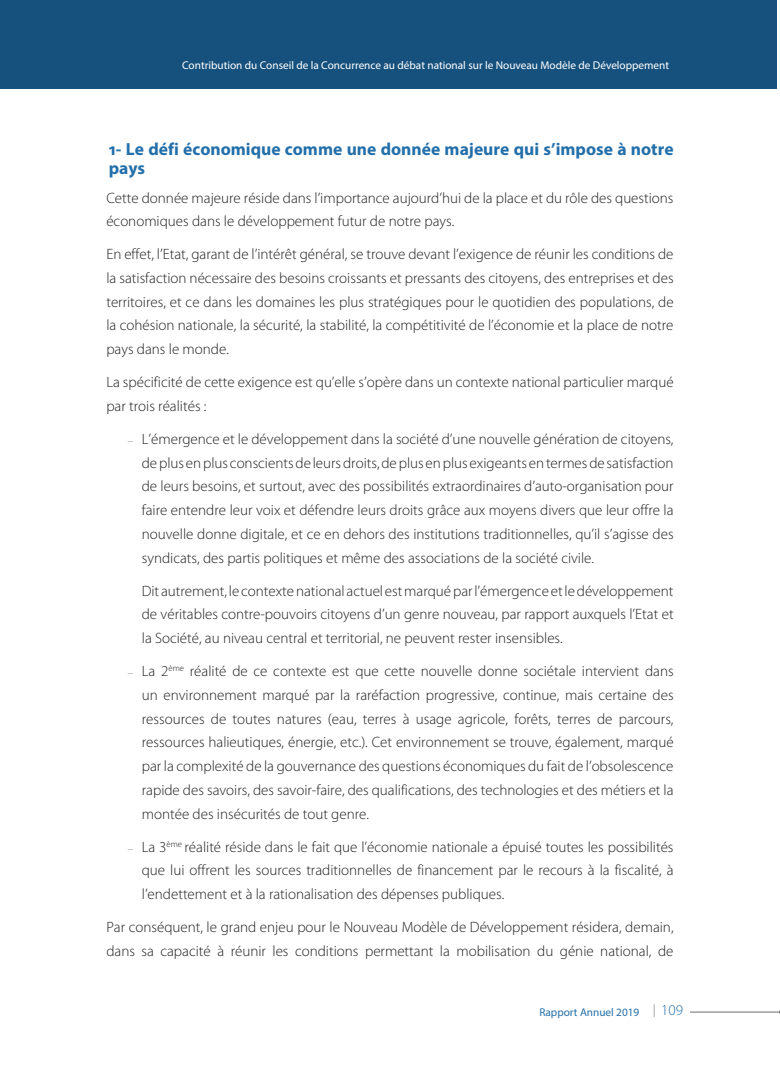
<style>
.page{position:relative;width:780px;height:1088px;background:#fff}
.page>*{position:absolute;margin:0;border:0;box-sizing:border-box;transform-origin:0 0}
.t1{font:700 17.5px/19.2px "Myriad Pro";color:#236faa}
.t2{font:300 15px/23.8px "Myriad Pro";color:#231f20;text-align:justify}
.t3{font:300 15px "Myriad Pro";color:#236faa}
.t4{font:11.25px "Myriad Pro";color:#fff}
.t5{font:11.25px "Myriad Pro";color:#236faa}
.s1{font-size:10px;color:#808285}
</style>
<div class="page">
<div style="left:18px;top:0;width:758px;height:89px;background:#16517e"></div>
<div style="left:0;top:0;width:18px;height:89px;background:#16517e"></div>
<hr style="left:690px;top:1012px;width:89px;height:1px;background:#6c6d70">
<svg style="left:653px;top:1004px;width:1px;height:13px"></svg>
<p class="t4" style="left:182px;top:58px;width:488px">Contribution du Conseil de la Concurrence au débat national sur le Nouveau Modèle de Développement</p>
<p class="t1" style="left:109px;top:139px;width:566px">1- Le défi économique comme une donnée majeure qui s’impose à notre pays</p>
<p class="t2" style="left:106px;top:186px;width:568px">Cette donnée majeure réside dans l’importance aujourd’hui de la place et du rôle des questions économiques dans le développement futur de notre pays.</p>
<p class="t2" style="left:106px;top:243px;width:568px">En effet, l’Etat, garant de l’intérêt général, se trouve devant l’exigence de réunir les conditions de la satisfaction nécessaire des besoins croissants et pressants des citoyens, des entreprises et des territoires, et ce dans les domaines les plus stratégiques pour le quotidien des populations, de la cohésion nationale, la sécurité, la stabilité, la compétitivité de l’économie et la place de notre pays dans le monde.</p>
<p class="t2" style="left:106px;top:370px;width:568px">La spécificité de cette exigence est qu’elle s’opère dans un contexte national particulier marqué par trois réalités :</p>
<p class="t2" style="left:142px;top:427px;width:533px;text-indent:-14px"><span class="s1">−</span> L’émergence et le développement dans la société d’une nouvelle génération de citoyens, de plus en plus conscients de leurs droits, de plus en plus exigeants en termes de satisfaction de leurs besoins, et surtout, avec des possibilités extraordinaires d’auto-organisation pour faire entendre leur voix et défendre leurs droits grâce aux moyens divers que leur offre la nouvelle donne digitale, et ce en dehors des institutions traditionnelles, qu’il s’agisse des syndicats, des partis politiques et même des associations de la société civile.</p>
<p class="t2" style="left:142px;top:579px;width:533px">Dit autrement, le contexte national actuel est marqué par l’émergence et le développement de véritables contre-pouvoirs citoyens d’un genre nouveau, par rapport auxquels l’Etat et la Société, au niveau central et territorial, ne peuvent rester insensibles.</p>
<p class="t2" style="left:142px;top:659px;width:533px;text-indent:-14px"><span class="s1">−</span> La 2<sup>ème</sup> réalité de ce contexte est que cette nouvelle donne sociétale intervient dans un environnement marqué par la raréfaction progressive, continue, mais certaine des ressources de toutes natures (eau, terres à usage agricole, forêts, terres de parcours, ressources halieutiques, énergie, etc.). Cet environnement se trouve, également, marqué par la complexité de la gouvernance des questions économiques du fait de l’obsolescence rapide des savoirs, des savoir-faire, des qualifications, des technologies et des métiers et la montée des insécurités de tout genre.</p>
<p class="t2" style="left:142px;top:835px;width:533px;text-indent:-14px"><span class="s1">−</span> La 3<sup>ème</sup> réalité réside dans le fait que l’économie nationale a épuisé toutes les possibilités que lui offrent les sources traditionnelles de financement par le recours à la fiscalité, à l’endettement et à la rationalisation des dépenses publiques.</p>
<p class="t2" style="left:106px;top:915px;width:568px">Par conséquent, le grand enjeu pour le Nouveau Modèle de Développement résidera, demain, dans sa capacité à réunir les conditions permettant la mobilisation du génie national, de</p>
<p class="t5" style="left:539px;top:1005px;width:101px">Rapport Annuel 2019</p>
<p class="t3" style="left:661px;top:1002px;width:23px">109</p>
</div>
